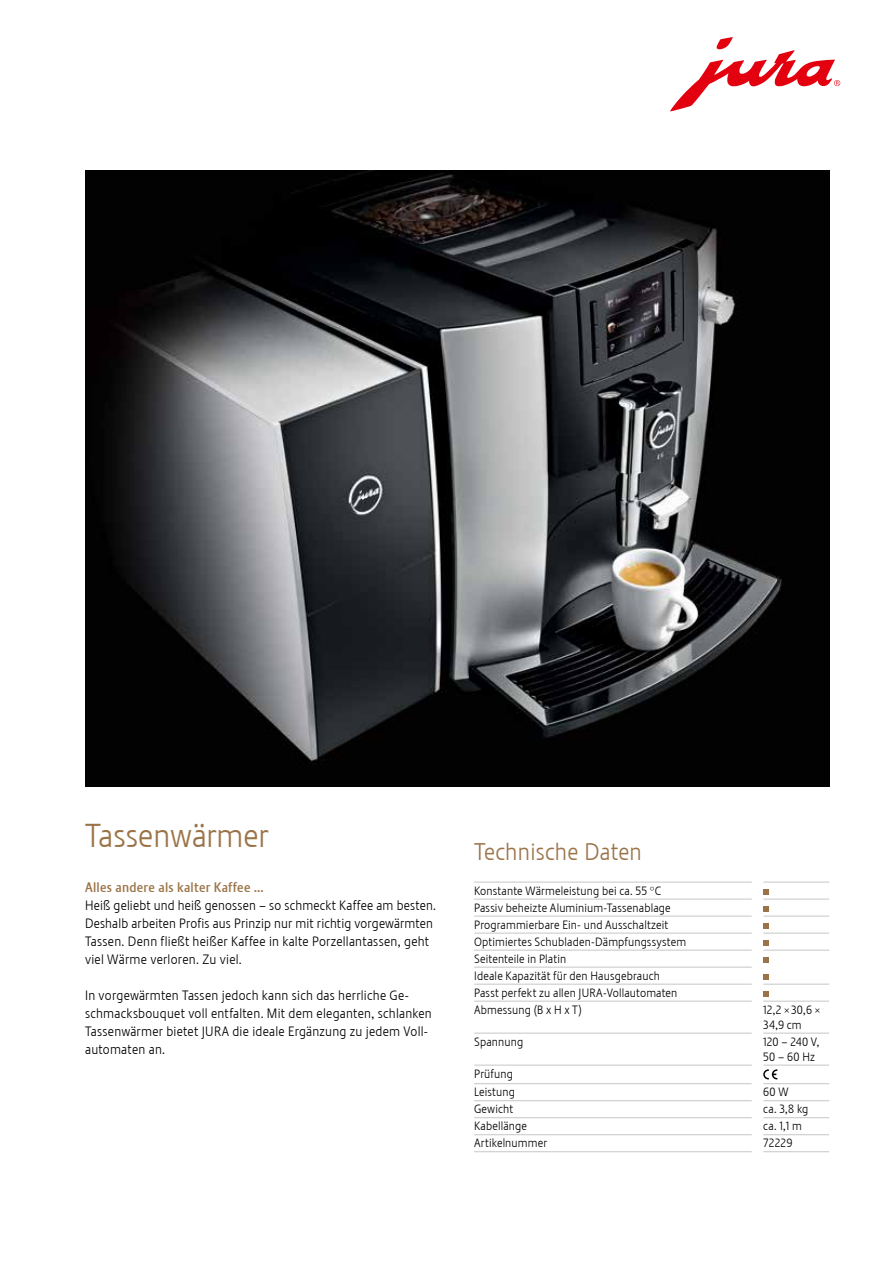
<style>
.page{position:relative;width:893px;height:1263px;background:#fff}
.page>*{position:absolute;margin:0;border:0;box-sizing:border-box;transform-origin:0 0}
.t1{font:33px "Stalemate LF Light";color:#9b7348}
.t2{font:24px "Stalemate LF Light";letter-spacing:.01em;color:#9b7348}
.t3{font:13.5px/18px "Stalemate LF Light";letter-spacing:.015em;color:#000}
.t4{font:13.5px "Stalemate LF";letter-spacing:.02em;color:#9b7348}
.t5{font:12px/17px "Stalemate LF Light";letter-spacing:.015em;color:#000}
</style>
<div class="page">
<svg style="left:670px;top:37px;width:170px;height:74px"></svg>
<img style="left:85px;top:170px;width:744px;height:617px">
<hr style="left:474px;top:882px;width:278px;height:1px;background:#c5c6c6">
<hr style="left:763px;top:882px;width:66px;height:1px;background:#c5c6c6">
<hr style="left:474px;top:899px;width:278px;height:1px;background:#c5c6c6">
<hr style="left:763px;top:899px;width:66px;height:1px;background:#c5c6c6">
<hr style="left:474px;top:916px;width:278px;height:1px;background:#c5c6c6">
<hr style="left:763px;top:916px;width:66px;height:1px;background:#c5c6c6">
<hr style="left:474px;top:933px;width:278px;height:1px;background:#c5c6c6">
<hr style="left:763px;top:933px;width:66px;height:1px;background:#c5c6c6">
<hr style="left:474px;top:950px;width:278px;height:1px;background:#c5c6c6">
<hr style="left:763px;top:950px;width:66px;height:1px;background:#c5c6c6">
<hr style="left:474px;top:967px;width:278px;height:1px;background:#c5c6c6">
<hr style="left:474px;top:984px;width:278px;height:1px;background:#c5c6c6">
<hr style="left:763px;top:984px;width:66px;height:1px;background:#c5c6c6">
<hr style="left:474px;top:1001px;width:278px;height:1px;background:#c5c6c6">
<hr style="left:763px;top:1001px;width:66px;height:1px;background:#c5c6c6">
<hr style="left:474px;top:1033px;width:278px;height:1px;background:#c5c6c6">
<hr style="left:763px;top:1033px;width:66px;height:1px;background:#c5c6c6">
<hr style="left:474px;top:1065px;width:278px;height:1px;background:#c5c6c6">
<hr style="left:763px;top:1065px;width:66px;height:1px;background:#c5c6c6">
<hr style="left:474px;top:1083px;width:278px;height:1px;background:#c5c6c6">
<hr style="left:763px;top:1083px;width:66px;height:1px;background:#c5c6c6">
<hr style="left:474px;top:1100px;width:278px;height:1px;background:#c5c6c6">
<hr style="left:763px;top:1100px;width:66px;height:1px;background:#c5c6c6">
<hr style="left:474px;top:1117px;width:278px;height:1px;background:#c5c6c6">
<hr style="left:763px;top:1117px;width:66px;height:1px;background:#c5c6c6">
<hr style="left:474px;top:1134px;width:278px;height:1px;background:#c5c6c6">
<hr style="left:763px;top:1134px;width:66px;height:1px;background:#c5c6c6">
<hr style="left:474px;top:1151px;width:278px;height:1px;background:#c5c6c6">
<hr style="left:763px;top:1151px;width:66px;height:1px;background:#c5c6c6">
<svg style="left:763px;top:889px;width:6px;height:11px"></svg>
<svg style="left:763px;top:906px;width:6px;height:11px"></svg>
<svg style="left:763px;top:923px;width:6px;height:11px"></svg>
<svg style="left:763px;top:940px;width:6px;height:11px"></svg>
<svg style="left:763px;top:957px;width:6px;height:6px"></svg>
<svg style="left:763px;top:974px;width:6px;height:11px"></svg>
<svg style="left:763px;top:991px;width:6px;height:11px"></svg>
<svg style="left:763px;top:1065px;width:14px;height:19px"></svg>
<h1 class="t1" style="left:85px;top:816px;width:185px">Tassenwärmer</h1>
<p class="t4" style="left:85px;top:879px;width:180px">Alles andere als kalter Kaffee …</p>
<p class="t3" style="left:85px;top:896px;width:353px">Heiß geliebt und heiß genossen – so schmeckt Kaffee am besten.<br>Deshalb arbeiten Profis aus Prinzip nur mit richtig vorgewärmten Tassen. Denn fließt heißer Kaffee in kalte Porzellantassen, geht viel Wärme verloren. Zu viel.</p>
<p class="t3" style="left:85px;top:986px;width:348px">In vorgewärmten Tassen jedoch kann sich das herrliche Ge&shy;schmacksbouquet voll entfalten. Mit dem eleganten, schlanken Tassenwärmer bietet JURA die ideale Ergänzung zu jedem Voll&shy;automaten an.</p>
<h2 class="t2" style="left:474px;top:837px;width:169px">Technische Daten</h2>
<p class="t5" style="left:474px;top:882px;width:214px">Konstante Wärmeleistung bei ca. 55 °C Passiv beheizte Aluminium-Tassenablage Programmierbare Ein- und Ausschaltzeit Optimiertes Schubladen-Dämpfungssystem Seitenteile in Platin<br>Ideale Kapazität für den Hausgebrauch Passt perfekt zu allen JURA-Vollautomaten Abmessung (B x H x T)</p>
<p class="t5" style="left:763px;top:1002px;width:59px;line-height:15px">12,2 ×30,6 ×<br>34,9 cm</p>
<p class="t5" style="left:474px;top:1033px;width:51px">Spannung</p>
<p class="t5" style="left:763px;top:1034px;width:58px;line-height:15px">120 – 240 V,<br>50 – 60 Hz</p>
<p class="t5" style="left:474px;top:1064px;width:42px;line-height:18.6px">Prüfung<br>Leistung</p>
<p class="t5" style="left:763px;top:1084px;width:27px">60 W</p>
<p class="t5" style="left:474px;top:1101px;width:41px">Gewicht</p>
<p class="t5" style="left:763px;top:1101px;width:47px">ca. 3,8 kg</p>
<p class="t5" style="left:474px;top:1118px;width:54px">Kabellänge</p>
<p class="t5" style="left:763px;top:1118px;width:40px">ca. 1,1 m</p>
<p class="t5" style="left:474px;top:1135px;width:74px">Artikelnummer</p>
<p class="t5" style="left:763px;top:1135px;width:31px">72229</p>
</div>
